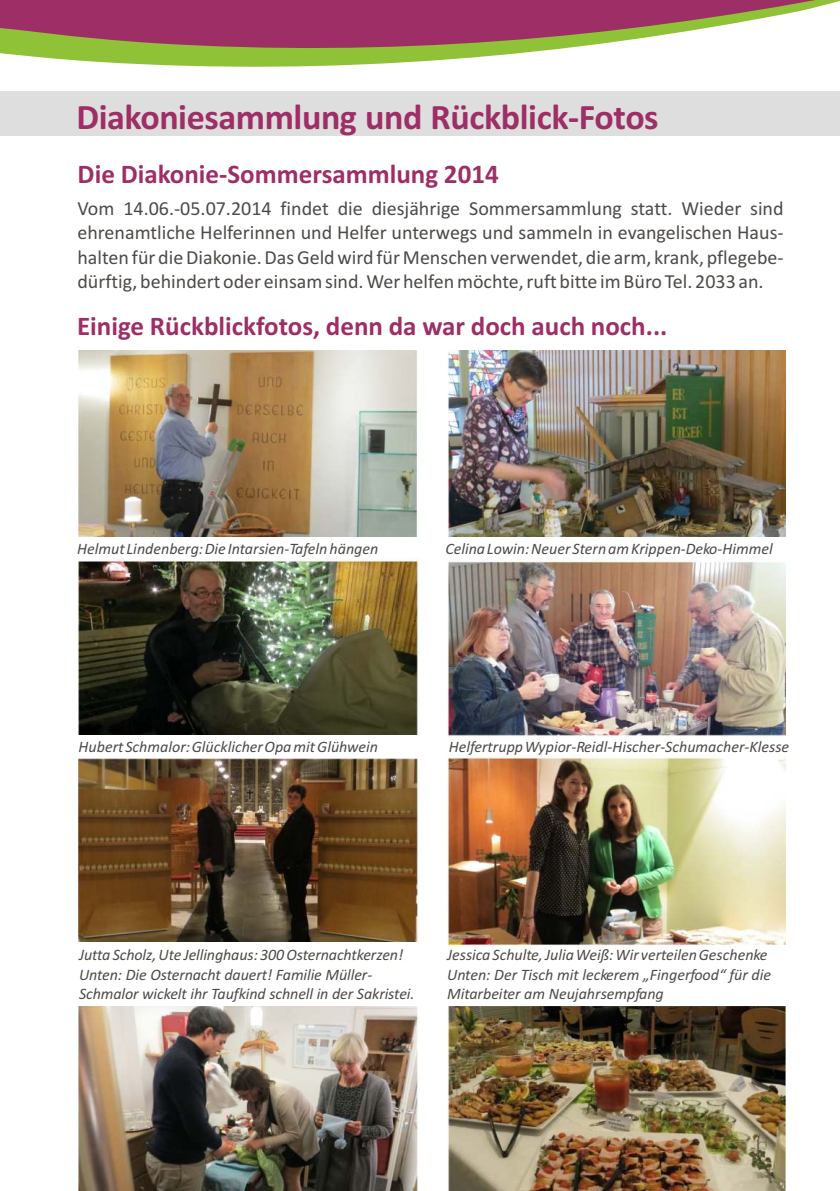
<style>
.page{position:relative;width:840px;height:1191px;background:#fff}
.page>*{position:absolute;margin:0;border:0;box-sizing:border-box;transform-origin:0 0}
.t1{font:700 36px "Calibri";letter-spacing:-.01em;color:#9e2e66}
.t2{font:700 27px "Calibri";color:#9e2e66}
.t3{font:20px/24.4px "Calibri";color:#4d4a47;text-align:justify}
.t4{font:italic 16px/19.6px "Calibri";color:#4d4a47}
</style>
<div class="page">
<div style="left:0;top:91px;width:839px;height:45px;background:#dedede"></div>
<svg style="left:49px;top:58px;width:416px;height:9px;fill:#8fc236"></svg>
<svg style="left:0;top:0;width:839px;height:58px;fill:#9e2e66"></svg>
<img style="left:78px;top:351px;width:706px;height:840px">
<div style="left:67px;top:942px;width:378px;height:14px;background:#fff"></div>
<div style="left:72px;top:735px;width:361px;height:23px;background:#fff"></div>
<div style="left:72px;top:537px;width:718px;height:15px;background:#fff"></div>
<hr style="left:69px;top:1003px;width:736px;height:2px;background:#fff">
<h1 class="t1" style="left:76px;top:102px;width:583px">Diakoniesammlung und Rückblick-Fotos</h1>
<h2 class="t2" style="left:78px;top:163px;width:422px">Die Diakonie-Sommersammlung 2014</h2>
<p class="t3" style="left:77px;top:198px;width:707px">Vom 14.06.-05.07.2014 findet die diesjährige Sommersammlung statt. Wieder sind ehrenamtliche Helferinnen und Helfer unterwegs und sammeln in evangelischen Haus&shy;halten für die Diakonie. Das Geld wird für Menschen verwendet, die arm, krank, pflegebe&shy;dürftig, behindert oder einsam sind. Wer helfen möchte, ruft bitte im Büro Tel. 2033 an.</p>
<h2 class="t2" style="left:77px;top:315px;width:591px">Einige Rückblickfotos, denn da war doch auch noch...</h2>
<p class="t4" style="left:77px;top:540px;width:302px">Helmut Lindenberg: Die Intarsien-Tafeln hängen</p>
<p class="t4" style="left:445px;top:540px;width:329px">Celina Lowin: Neuer Stern am Krippen-Deko-Himmel</p>
<p class="t4" style="left:79px;top:738px;width:301px">Hubert Schmalor: Glücklicher Opa mit Glühwein</p>
<p class="t4" style="left:448px;top:738px;width:342px">Helfertrupp Wypior-Reidl-Hischer-Schumacher-Klesse</p>
<p class="t4" style="left:79px;top:946px;width:337px">Jutta Scholz, Ute Jellinghaus: 300 Osternachtkerzen!<br>Unten: Die Osternacht dauert! Familie Müller-<br>Schmalor wickelt ihr Taufkind schnell in der Sakristei.</p>
<p class="t4" style="left:447px;top:946px;width:325px">Jessica Schulte, Julia Weiß: Wir verteilen Geschenke<br>Unten: Der Tisch mit leckerem „Fingerfood“ für die<br>Mitarbeiter am Neujahrsempfang</p>
</div>
